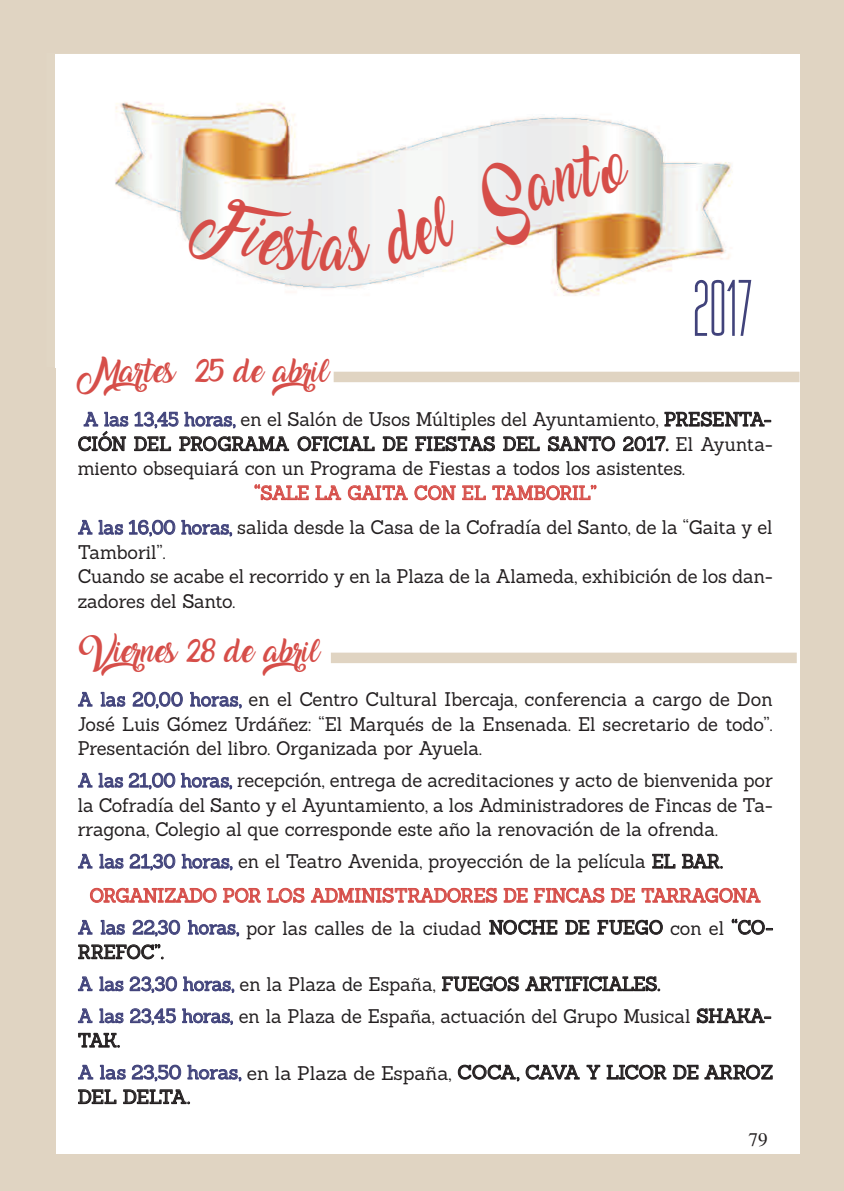
<style>
.page{position:relative;width:844px;height:1191px;background:#fff}
.page>*{position:absolute;margin:0;border:0;box-sizing:border-box;transform-origin:0 0}
.t1{font:78.75px "Tall Films Expanded";color:#41437b;scale:.67 1}
.t2{font:21px "Amarillo";color:#d64e49}
.t3{font:19.25px/24.5px "Sanchez";letter-spacing:-.005em;color:#231f20;text-align:justify;scale:.95 1}
.t4{font:19.25px "Sanchez";letter-spacing:-.045em;color:#d64e49;scale:.95 1}
.t5{font:19.25px "Sanchez";letter-spacing:-.035em;color:#231f20}
.t6{font:19.25px "Times";color:#231f20}
.s1{color:#41437b}
.s2{color:#d64e49}
</style>
<div class="page">
<div style="left:0;top:0;width:843px;height:1191px;background:#e0d4c2"></div>
<div style="left:56px;top:55px;width:743px;height:1098px;background:#fff"></div>
<img style="left:56px;top:55px;width:705px;height:312px">
<div style="left:333px;top:372px;width:466px;height:10px;background:#e0d4c2"></div>
<div style="left:331px;top:652px;width:465px;height:11px;background:#e0d4c2"></div>
<svg style="left:183px;top:175px;width:277px;height:112px"></svg>
<svg style="left:470px;top:143px;width:159px;height:107px"></svg>
<h1 class="t1" style="left:692px;top:272px;width:91px">2017</h1>
<p class="t2" style="left:78px;top:362px;width:271px">Martes 25 de abril</p>
<p class="t3" style="left:78px;top:409px;width:733px;text-indent:6px"><span class="s1">A las 13,45 horas,</span> en el Salón de Usos Múltiples del Ayuntamiento, PRESENTA-CIÓN DEL PROGRAMA OFICIAL DE FIESTAS DEL SANTO 2017. El Ayunta&shy;miento obsequiará con un Programa de Fiestas a todos los asistentes.</p>
<p class="t3" style="left:78px;top:477px;width:732px;line-height:34.6px;text-align:center"><span class="s2">“SALE LA GAITA CON EL TAMBORIL”<br></span><span class="s1">A las 16,00 horas,</span> salida desde la Casa de la Cofradía del Santo, de la “Gaita y el</p>
<p class="t3" style="left:78px;top:542px;width:733px;text-align:left">Tamboril”.<br>Cuando se acabe el recorrido y en la Plaza de la Alameda, exhibición de los dan&shy;zadores del Santo.</p>
<p class="t2" style="left:78px;top:642px;width:262px">Viernes 28 de abril</p>
<p class="t3" style="left:78px;top:689px;width:733px"><span class="s1">A las 20,00 horas,</span> en el Centro Cultural Ibercaja, conferencia a cargo de Don José Luis Gómez Urdáñez: “El Marqués de la Ensenada. El secretario de todo”.<br>Presentación del libro. Organizada por Ayuela.</p>
<p class="t3" style="left:78px;top:770px;width:733px"><span class="s1">A las 21,00 horas,</span> recepción, entrega de acreditaciones y acto de bienvenida por la Cofradía del Santo y el Ayuntamiento, a los Administradores de Fincas de Ta&shy;rragona, Colegio al que corresponde este año la renovación de la ofrenda.</p>
<p class="t3" style="left:78px;top:851px;width:680px"><span class="s1">A las 21,30 horas,</span> en el Teatro Avenida, proyección de la película EL BAR.</p>
<p class="t4" style="left:90px;top:888px;width:708px">ORGANIZADO POR LOS ADMINISTRADORES DE FINCAS DE TARRAGONA</p>
<p class="t3" style="left:78px;top:917px;width:733px"><span class="s1">A las 22,30 horas,</span> por las calles de la ciudad NOCHE DE FUEGO con el “CO-</p>
<p class="t3" style="left:78px;top:938px;width:731px;line-height:32.2px;text-align:left">RREFOC”.<br><span class="s1">A las 23,30 horas,</span> en la Plaza de España, FUEGOS ARTIFICIALES.<br><span class="s1">A las 23,45 horas,</span> en la Plaza de España, actuación del Grupo Musical SHAKA-</p>
<p class="t3" style="left:78px;top:1026px;width:733px;line-height:31.8px">TAK.<br><span class="s1">A las 23,50 horas,</span> en la Plaza de España, COCA, CAVA Y LICOR DE ARROZ</p>
<p class="t5" style="left:78px;top:1089px;width:114px">DEL DELTA.</p>
<p class="t6" style="left:748px;top:1133px;width:21px">79</p>
</div>
